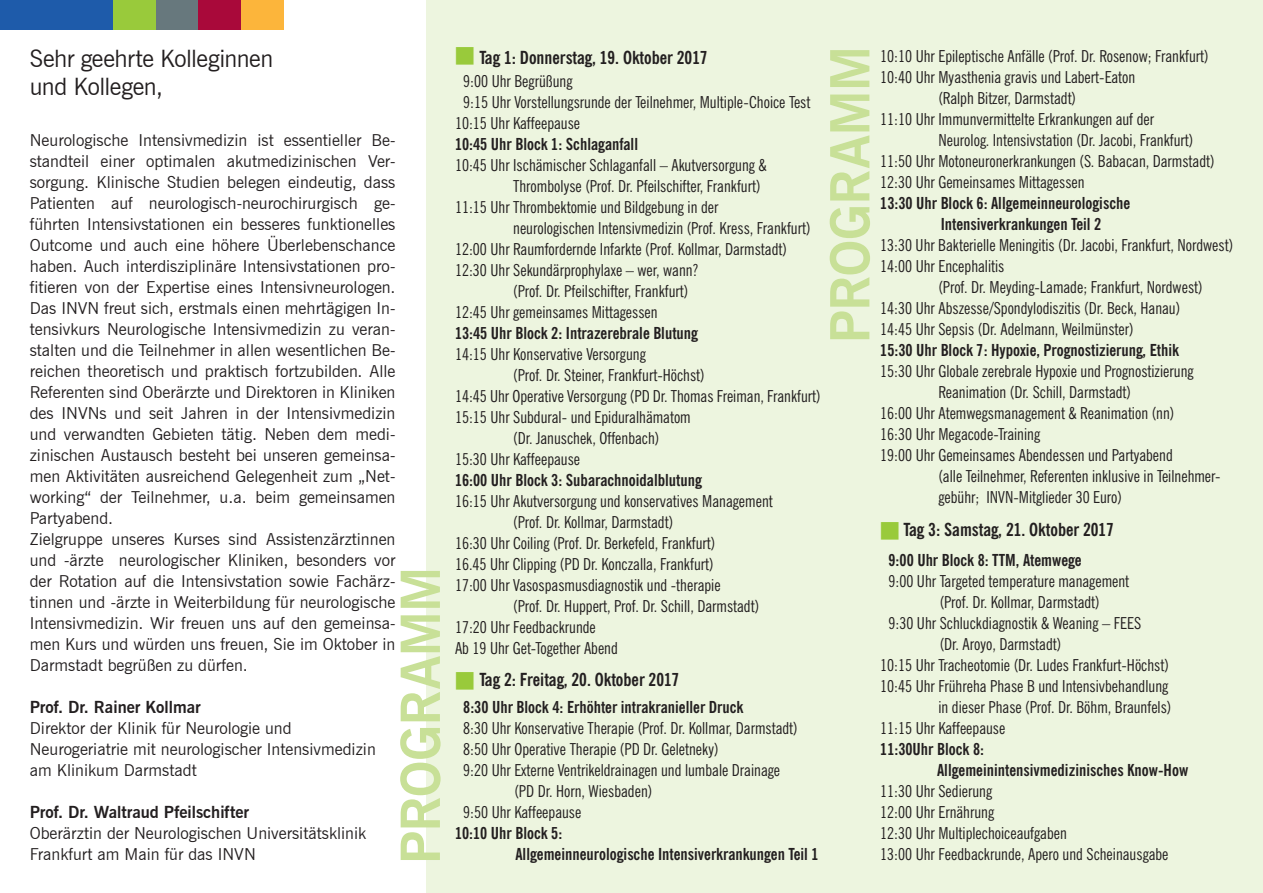
<style>
.page{position:relative;width:1263px;height:893px;background:#fff}
.page>*{position:absolute;margin:0;border:0;box-sizing:border-box;transform-origin:0 0}
.t1{font:700 54px "News Gothic BT";letter-spacing:-.015em;color:#c8e097}
.t2{font:24px/28.5px "News Gothic BT";letter-spacing:-.015em;color:#231f20}
.t3{font:700 condensed 18px "News Gothic BT";color:#231f20}
.t4{font:condensed 16.5px/21px "News Gothic BT";color:#231f20}
.t5{font:16.5px/21px "News Gothic BT";color:#231f20}
.t6{font:700 condensed 16.5px/21px "News Gothic BT";color:#231f20}
.t7{font:700 16.5px "News Gothic BT";color:#231f20}
.s1{font-family:"European Pi Three";font-weight:400;font-stretch:normal;font-size:19.5px;color:#99ca3b}
</style>
<div class="page">
<div style="left:426px;top:0;width:837px;height:893px;background:#edf5df"></div>
<div style="left:0;top:0;width:113px;height:30px;background:#1e5baa"></div>
<div style="left:113px;top:0;width:43px;height:30px;background:#99ca3b"></div>
<div style="left:156px;top:0;width:42px;height:30px;background:#67787d"></div>
<div style="left:198px;top:0;width:43px;height:30px;background:#a9093a"></div>
<div style="left:241px;top:0;width:42px;height:30px;background:#fcb53b"></div>
<h2 class="t2" style="left:30px;top:44px;width:245px">Sehr geehrte Kolleginnen und Kollegen,</h2>
<p class="t5" style="left:30px;top:129px;width:367px">Neurologische Intensivmedizin ist essentieller Be&shy;standteil einer optimalen akutmedizinischen Ver&shy;sorgung. Klinische Studien belegen eindeutig, dass Patienten auf neurologisch-neurochirurgisch ge&shy;führten Intensivstationen ein besseres funktionelles Outcome und auch eine höhere Überlebenschance haben. Auch interdisziplinäre Intensivstationen pro&shy;fitieren von der Expertise eines Intensivneurologen.<br>Das INVN freut sich, erstmals einen mehrtägigen In&shy;tensivkurs Neurologische Intensivmedizin zu veran&shy;stalten und die Teilnehmer in allen wesentlichen Be&shy;reichen theoretisch und praktisch fortzubilden. Alle Referenten sind Oberärzte und Direktoren in Kliniken des INVNs und seit Jahren in der Intensivmedizin und verwandten Gebieten tätig. Neben dem medi&shy;zinischen Austausch besteht bei unseren gemeinsa&shy;men Aktivitäten ausreichend Gelegenheit zum „Net&shy;working“ der Teilnehmer, u.a. beim gemeinsamen Partyabend.<br>Zielgruppe unseres Kurses sind Assistenzärztinnen und -ärzte neurologischer Kliniken, besonders vor der Rotation auf die Intensivstation sowie Fachärz&shy;tinnen und -ärzte in Weiterbildung für neurologische Intensivmedizin. Wir freuen uns auf den gemeinsa&shy;men Kurs und würden uns freuen, Sie im Oktober in Darmstadt begrüßen zu dürfen.</p>
<p class="t7" style="left:30px;top:697px;width:173px">Prof. Dr. Rainer Kollmar</p>
<p class="t5" style="left:30px;top:717px;width:348px">Direktor der Klinik für Neurologie und<br>Neurogeriatrie mit neurologischer Intensivmedizin am Klinikum Darmstadt</p>
<p class="t7" style="left:30px;top:802px;width:221px">Prof. Dr. Waltraud Pfeilschifter</p>
<p class="t5" style="left:30px;top:822px;width:338px">Oberärztin der Neurologischen Universitätsklinik<br>Frankfurt am Main für das INVN</p>
<h1 class="t1" style="left:388px;top:864px;width:299px;rotate:-90deg">PROGRAMM</h1>
<p class="t3" style="left:455px;top:46px;width:254px"><sup>N</sup> Tag 1: Donnerstag, 19. Oktober 2017</p>
<p class="t4" style="left:463px;top:70px;width:111px">9:00 Uhr Begrüßung</p>
<p class="t4" style="left:463px;top:91px;width:349px">9:15 Uhr Vorstellungsrunde der Teilnehmer, Multiple-Choice Test</p>
<p class="t4" style="left:455px;top:112px;width:127px">10:15 Uhr Kaffeepause</p>
<p class="t6" style="left:455px;top:133px;width:185px">10:45 Uhr Block 1: Schlaganfall</p>
<p class="t4" style="left:455px;top:154px;width:313px">10:45 Uhr Ischämischer Schlaganfall – Akutversorgung &amp;</p>
<p class="t4" style="left:513px;top:175px;width:249px">Thrombolyse (Prof. Dr. Pfeilschifter, Frankfurt)</p>
<p class="t4" style="left:455px;top:196px;width:265px">11:15 Uhr Thrombektomie und Bildgebung in der</p>
<p class="t4" style="left:513px;top:217px;width:299px">neurologischen Intensivmedizin (Prof. Kress, Frankfurt)</p>
<p class="t4" style="left:455px;top:238px;width:333px">12:00 Uhr Raumfordernde Infarkte (Prof. Kollmar, Darmstadt)</p>
<p class="t4" style="left:455px;top:259px;width:245px">12:30 Uhr Sekundärprophylaxe – wer, wann?</p>
<p class="t4" style="left:513px;top:280px;width:177px">(Prof. Dr. Pfeilschifter, Frankfurt)</p>
<p class="t4" style="left:455px;top:301px;width:204px">12:45 Uhr gemeinsames Mittagessen</p>
<p class="t6" style="left:455px;top:322px;width:244px">13:45 Uhr Block 2: Intrazerebrale Blutung</p>
<p class="t4" style="left:455px;top:343px;width:192px">14:15 Uhr Konservative Versorgung</p>
<p class="t4" style="left:513px;top:364px;width:193px">(Prof. Dr. Steiner, Frankfurt-Höchst)</p>
<p class="t4" style="left:455px;top:385px;width:367px">14:45 Uhr Operative Versorgung (PD Dr. Thomas Freiman, Frankfurt)</p>
<p class="t4" style="left:455px;top:406px;width:237px">15:15 Uhr Subdural- und Epiduralhämatom</p>
<p class="t4" style="left:513px;top:428px;width:148px">(Dr. Januschek, Offenbach)</p>
<p class="t4" style="left:455px;top:449px;width:127px">15:30 Uhr Kaffeepause</p>
<p class="t6" style="left:455px;top:469px;width:248px">16:00 Uhr Block 3: Subarachnoidalblutung</p>
<p class="t4" style="left:455px;top:491px;width:319px">16:15 Uhr Akutversorgung und konservatives Management</p>
<p class="t4" style="left:513px;top:512px;width:162px">(Prof. Dr. Kollmar, Darmstadt)</p>
<p class="t4" style="left:455px;top:533px;width:262px">16:30 Uhr Coiling (Prof. Dr. Berkefeld, Frankfurt)</p>
<p class="t4" style="left:455px;top:554px;width:260px">16.45 Uhr Clipping (PD Dr. Konczalla, Frankfurt)</p>
<p class="t4" style="left:455px;top:575px;width:267px">17:00 Uhr Vasospasmusdiagnostik und -therapie</p>
<p class="t4" style="left:513px;top:596px;width:247px">(Prof. Dr. Huppert, Prof. Dr. Schill, Darmstadt)</p>
<p class="t4" style="left:455px;top:617px;width:142px">17:20 Uhr Feedbackrunde</p>
<p class="t4" style="left:455px;top:638px;width:164px">Ab 19 Uhr Get-Together Abend</p>
<p class="t3" style="left:455px;top:668px;width:226px"><span class="s1">N</span> Tag 2: Freitag, 20. Oktober 2017</p>
<p class="t6" style="left:463px;top:696px;width:282px">8:30 Uhr Block 4: Erhöhter intrakranieller Druck</p>
<p class="t4" style="left:463px;top:717px;width:336px">8:30 Uhr Konservative Therapie (Prof. Dr. Kollmar, Darmstadt)</p>
<p class="t4" style="left:463px;top:738px;width:257px">8:50 Uhr Operative Therapie (PD Dr. Geletneky)</p>
<p class="t4" style="left:463px;top:759px;width:318px">9:20 Uhr Externe Ventrikeldrainagen und lumbale Drainage</p>
<p class="t4" style="left:514px;top:780px;width:139px">(PD Dr. Horn, Wiesbaden)</p>
<p class="t4" style="left:463px;top:801px;width:120px">9:50 Uhr Kaffeepause</p>
<p class="t6" style="left:455px;top:822px;width:109px">10:10 Uhr Block 5:</p>
<p class="t6" style="left:515px;top:843px;width:305px">Allgemeinneurologische Intensiverkrankungen Teil 1</p>
<h1 class="t1" style="left:817px;top:344px;width:299px;rotate:-90deg">PROGRAMM</h1>
<p class="t4" style="left:880px;top:45px;width:330px">10:10 Uhr Epileptische Anfälle (Prof. Dr. Rosenow; Frankfurt)</p>
<p class="t4" style="left:880px;top:66px;width:257px">10:40 Uhr Myasthenia gravis und Labert-Eaton</p>
<p class="t4" style="left:938px;top:87px;width:139px">(Ralph Bitzer, Darmstadt)</p>
<p class="t4" style="left:880px;top:108px;width:275px">11:10 Uhr Immunvermittelte Erkrankungen auf der</p>
<p class="t4" style="left:938px;top:129px;width:256px">Neurolog. Intensivstation (Dr. Jacobi, Frankfurt)</p>
<p class="t4" style="left:880px;top:150px;width:336px">11:50 Uhr Motoneuronerkrankungen (S. Babacan, Darmstadt)</p>
<p class="t4" style="left:880px;top:171px;width:206px">12:30 Uhr Gemeinsames Mittagessen</p>
<p class="t6" style="left:941px;top:192px;width:191px;text-indent:-60px">13:30 Uhr Block 6: Allgemeinneurologische<br>Intensiverkrankungen Teil 2</p>
<p class="t4" style="left:880px;top:234px;width:354px">13:30 Uhr Bakterielle Meningitis (Dr. Jacobi, Frankfurt, Nordwest)</p>
<p class="t4" style="left:880px;top:255px;width:126px">14:00 Uhr Encephalitis</p>
<p class="t4" style="left:938px;top:276px;width:266px">(Prof. Dr. Meyding-Lamade; Frankfurt, Nordwest)</p>
<p class="t4" style="left:880px;top:297px;width:301px">14:30 Uhr Abszesse/Spondylodiszitis (Dr. Beck, Hanau)</p>
<p class="t4" style="left:880px;top:318px;width:255px">14:45 Uhr Sepsis (Dr. Adelmann, Weilmünster)</p>
<p class="t6" style="left:880px;top:339px;width:300px">15:30 Uhr Block 7: Hypoxie, Prognostizierung, Ethik</p>
<p class="t4" style="left:880px;top:360px;width:315px">15:30 Uhr Globale zerebrale Hypoxie und Prognostizierung</p>
<p class="t4" style="left:938px;top:381px;width:194px">Reanimation (Dr. Schill, Darmstadt)</p>
<p class="t4" style="left:880px;top:402px;width:296px">16:00 Uhr Atemwegsmanagement &amp; Reanimation (nn)</p>
<p class="t4" style="left:880px;top:423px;width:161px">16:30 Uhr Megacode-Training</p>
<p class="t4" style="left:880px;top:444px;width:294px">19:00 Uhr Gemeinsames Abendessen und Partyabend</p>
<p class="t4" style="left:938px;top:465px;width:284px">(alle Teilnehmer, Referenten inklusive in Teilnehmer-</p>
<p class="t4" style="left:938px;top:486px;width:185px">gebühr; INVN-Mitglieder 30 Euro)</p>
<p class="t3" style="left:880px;top:518px;width:235px"><span class="s1">N</span> Tag 3: Samstag, 21. Oktober 2017</p>
<p class="t6" style="left:888px;top:549px;width:195px">9:00 Uhr Block 8: TTM, Atemwege</p>
<p class="t4" style="left:888px;top:570px;width:242px">9:00 Uhr Targeted temperature management</p>
<p class="t4" style="left:940px;top:591px;width:162px">(Prof. Dr. Kollmar, Darmstadt)</p>
<p class="t4" style="left:888px;top:612px;width:254px">9:30 Uhr Schluckdiagnostik &amp; Weaning – FEES</p>
<p class="t4" style="left:940px;top:633px;width:123px">(Dr. Aroyo, Darmstadt)</p>
<p class="t4" style="left:880px;top:654px;width:290px">10:15 Uhr Tracheotomie (Dr. Ludes Frankfurt-Höchst)</p>
<p class="t4" style="left:880px;top:675px;width:289px">10:45 Uhr Frühreha Phase B und Intensivbehandlung</p>
<p class="t4" style="left:938px;top:696px;width:235px">in dieser Phase (Prof. Dr. Böhm, Braunfels)</p>
<p class="t4" style="left:880px;top:717px;width:127px">11:15 Uhr Kaffeepause</p>
<p class="t6" style="left:937px;top:738px;width:253px;text-indent:-57px">11:30Uhr Block 8:<br>Allgemeinintensivmedizinisches Know-How</p>
<p class="t4" style="left:880px;top:780px;width:290px">11:30 Uhr Sedierung<br>12:00 Uhr Ernährung<br>12:30 Uhr Multiplechoiceaufgaben<br>13:00 Uhr Feedbackrunde, Apero und Scheinausgabe</p>
</div>
